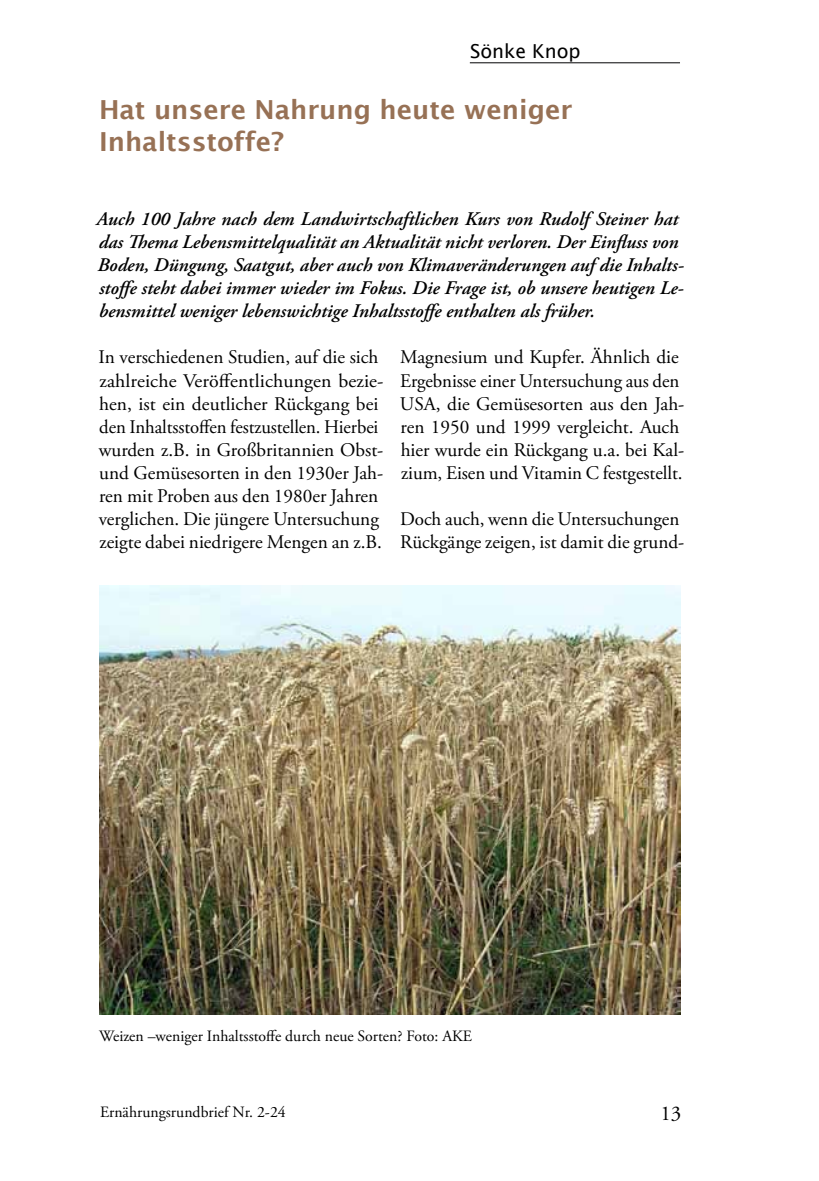
<style>
.page{position:relative;width:819px;height:1181px;background:#fff}
.page>*{position:absolute;margin:0;border:0;box-sizing:border-box;transform-origin:0 0}
.t1{font:600 26.25px/31.5px "Lucida Sans";color:#977155}
.t2{font:21px "Adobe Garamond Pro";color:#000}
.t3{font:19.25px/23.1px "Adobe Garamond Pro";color:#000}
.t4{font:italic 600 19.25px/23.1px "Adobe Garamond Pro";color:#000}
.t5{font:19.25px "Lucida Sans";color:#000}
.t6{font:15.75px "Adobe Garamond Pro";color:#000}
</style>
<div class="page">
<hr style="left:470px;top:62px;width:210px;height:1px;background:#020203">
<img style="left:99px;top:585px;width:581px;height:430px">
<p class="t5" style="left:470px;top:40px;width:112px">Sönke Knop</p>
<h1 class="t1" style="left:99px;top:94px;width:475px">Hat unsere Nahrung heute weniger<br>Inhaltsstoffe?</h1>
<p class="t4" style="left:96px;top:208px;width:589px">Auch 100 Jahre nach dem Landwirtschaftlichen Kurs von Rudolf Steiner hat das Thema Lebensmittelqualität an Aktualität nicht verloren. Der Einfluss von Boden, Düngung, Saatgut, aber auch von Klimaveränderungen auf die Inhalts&shy;stoffe steht dabei immer wieder im Fokus. Die Frage ist, ob unsere heutigen Le&shy;bensmittel weniger lebenswichtige Inhaltsstoffe enthalten als früher.</p>
<p class="t3" style="left:98px;top:346px;width:286px">In verschiedenen Studien, auf die sich zahlreiche Veröffentlichungen bezie&shy;hen, ist ein deutlicher Rückgang bei den Inhaltsstoffen festzustellen. Hierbei wurden z.B. in Großbritannien Obst&shy;und Gemüsesorten in den 1930er Jah&shy;ren mit Proben aus den 1980er Jahren verglichen. Die jüngere Untersuchung zeigte dabei niedrigere Mengen an z.B.</p>
<p class="t3" style="left:400px;top:346px;width:286px">Magnesium und Kupfer. Ähnlich die Ergebnisse einer Untersuchung aus den USA, die Gemüsesorten aus den Jah&shy;ren 1950 und 1999 vergleicht. Auch hier wurde ein Rückgang u.a. bei Kal&shy;zium, Eisen und Vitamin C festgestellt.</p>
<p class="t3" style="left:400px;top:508px;width:285px">Doch auch, wenn die Untersuchungen<br>Rückgänge zeigen, ist damit die grund-</p>
<p class="t6" style="left:99px;top:1027px;width:374px">Weizen –weniger Inhaltsstoffe durch neue Sorten? Foto: AKE</p>
<p class="t6" style="left:100px;top:1102px;width:187px">Ernährungsrundbrief Nr. 2-24</p>
<p class="t2" style="left:660px;top:1101px;width:22px">13</p>
</div>
